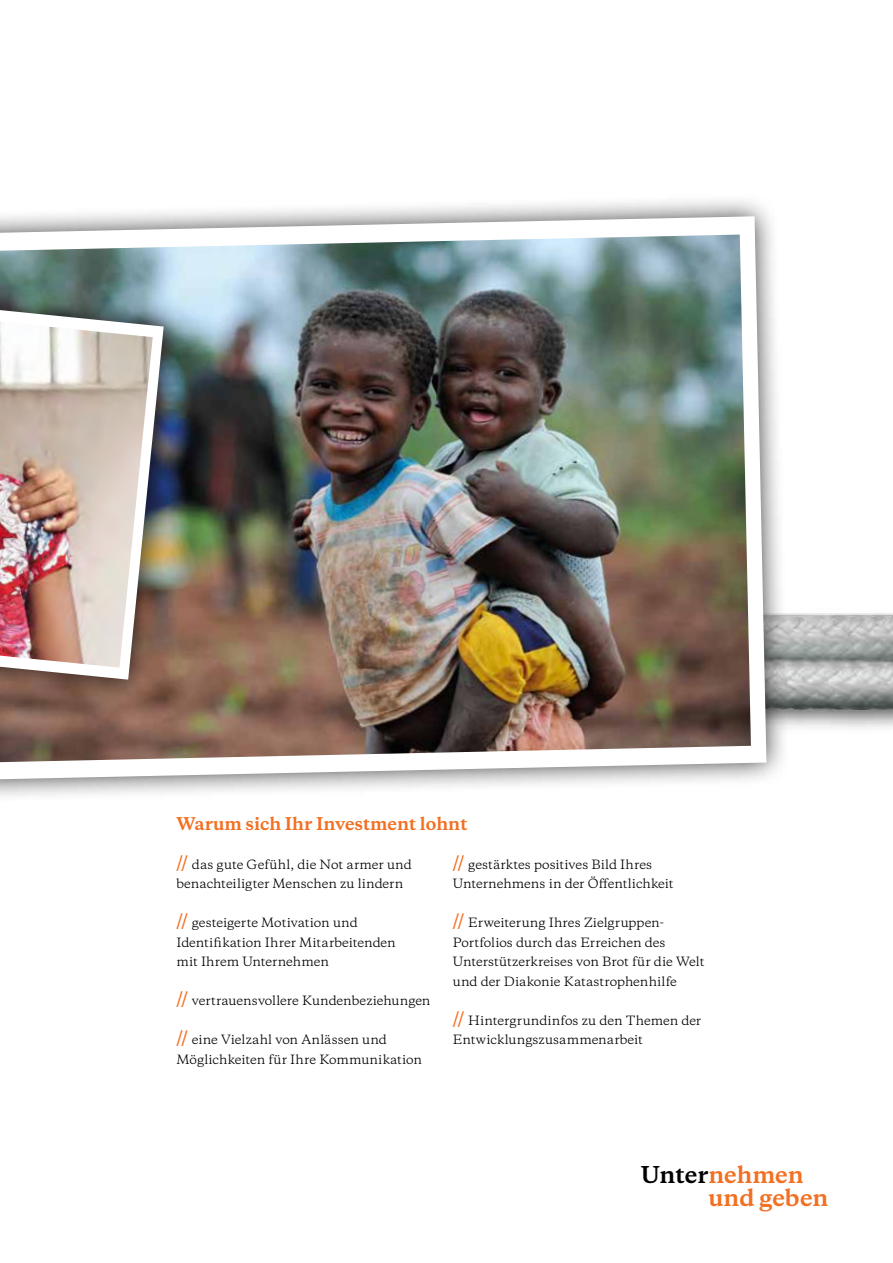
<style>
.page{position:relative;width:893px;height:1263px;background:#fff}
.page>*{position:absolute;margin:0;border:0;box-sizing:border-box;transform-origin:0 0}
.t1{font:700 21.75px/23px "Galaxie Copernicus";color:#f36f21}
.t2{font:700 16.5px "Galaxie Copernicus";color:#f36f21}
.t3{font:12px/19.5px "Galaxie Copernicus";letter-spacing:-.005em;color:#000}
.s1{font-weight:700;font-size:16.5px;color:#f36f21}
.s2{color:#000}
</style>
<div class="page">
<img style="left:790px;top:613px;width:103px;height:116px">
<div style="left:0;top:193px;width:790px;height:610px;background:#000;opacity:.75"></div>
<svg style="left:0;top:216px;width:766px;height:563px"></svg>
<img style="left:0;top:235px;width:751px;height:527px">
<div style="left:0;top:252px;width:186px;height:450px;background:#000;opacity:.75"></div>
<img style="left:0;top:310px;width:164px;height:370px">
<img style="left:0;top:322px;width:153px;height:346px">
<h2 class="t2" style="left:176px;top:812px;width:293px">Warum sich Ihr Investment lohnt</h2>
<p class="t3" style="left:176px;top:854px;width:237px"><span class="s1">//</span> das gute Gefühl, die Not armer und benachteiligter Menschen zu lindern</p>
<p class="t3" style="left:176px;top:913px;width:221px"><span class="s1">//</span> gesteigerte Motivation und<br>Identifikation Ihrer Mitarbeitenden mit Ihrem Unternehmen</p>
<p class="t3" style="left:176px;top:991px;width:256px"><span class="s1">//</span> vertrauensvollere Kundenbeziehungen</p>
<p class="t3" style="left:176px;top:1030px;width:247px"><span class="s1">//</span> eine Vielzahl von Anlässen und<br>Möglichkeiten für Ihre Kommunikation</p>
<p class="t3" style="left:453px;top:854px;width:222px"><span class="s1">//</span> gestärktes positives Bild Ihres<br>Unternehmens in der Öffentlichkeit</p>
<p class="t3" style="left:453px;top:913px;width:253px"><span class="s1">//</span> Erweiterung Ihres Zielgruppen-Portfolios durch das Erreichen des Unterstützerkreises von Brot für die Welt und der Diakonie Katastrophenhilfe</p>
<p class="t3" style="left:453px;top:1010px;width:250px"><span class="s1">//</span> Hintergrundinfos zu den Themen der<br>Entwicklungszusammenarbeit</p>
<h1 class="t1" style="left:708px;top:1163px;width:122px;text-indent:-68px"><span class="s2">Unter</span>nehmen und geben</h1>
</div>
